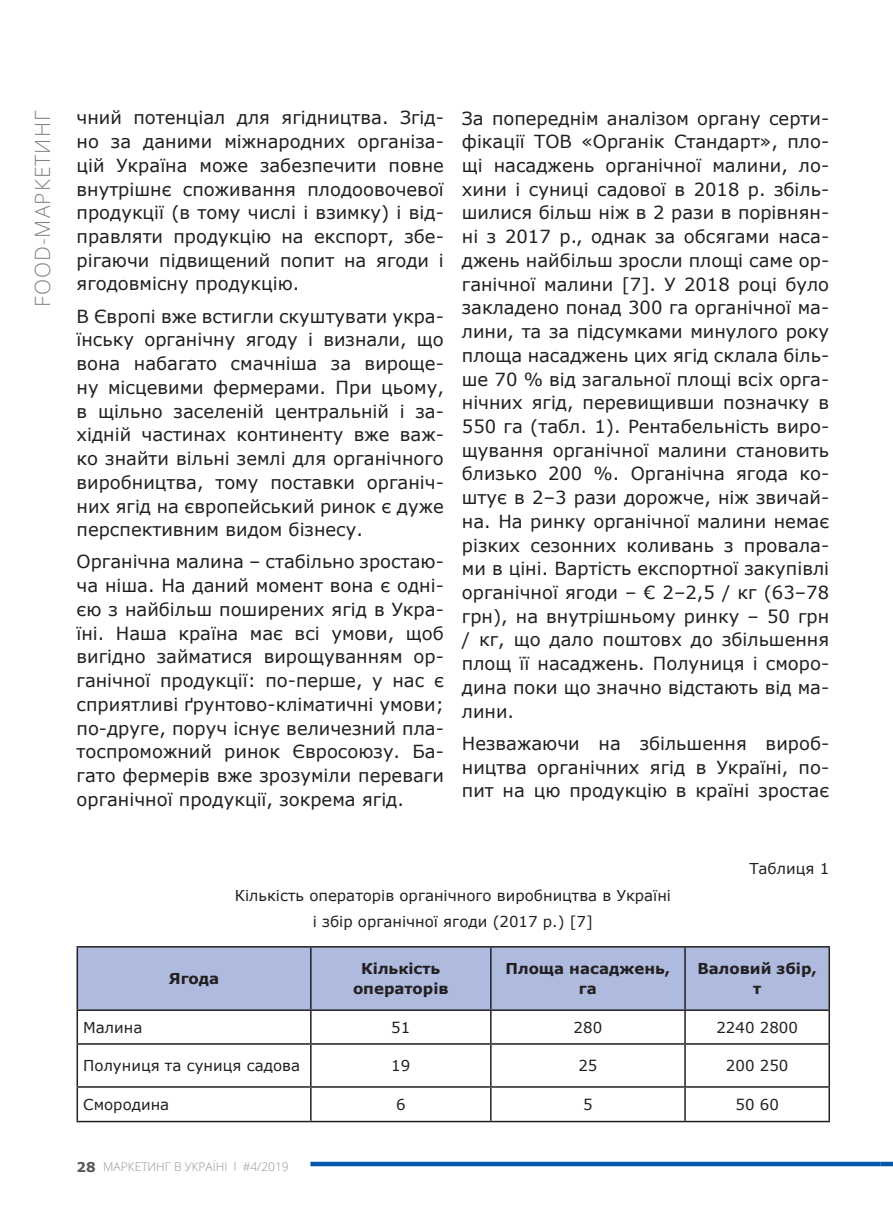
<style>
.page{position:relative;width:893px;height:1217px;background:#fff}
.page>*{position:absolute;margin:0;border:0;box-sizing:border-box;transform-origin:0 0}
.t1{font:300 21px "Open Sans";letter-spacing:.05em;color:#808285}
.t2{font:18px/23.7px "Verdana";color:#231f20;text-align:justify}
.t3{font:15px/26.5px "Verdana";color:#231f20;text-align:center}
.t4{font:700 15px/19.5px "Verdana";color:#231f20;text-align:center}
.t5{font:300 12px "Open Sans";color:#939598}
.s1{font-family:"Verdana";font-weight:700;font-size:13.5px;color:#57585a}
.s2{color:#8197cd}
</style>
<div class="page">
<svg style="left:310px;top:1161px;width:570px;height:4px;background:#3179ba"></svg>
<svg style="left:880px;top:1161px;width:13px;height:4px"></svg>
<div style="left:78px;top:947px;width:750px;height:62px;background:#aebade"></div>
<hr style="left:77px;top:945px;width:234px;height:2px;background:#231f20">
<hr style="left:77px;top:947px;width:1px;height:62px;background:#231f20">
<hr style="left:311px;top:945px;width:180px;height:2px;background:#231f20">
<hr style="left:310px;top:947px;width:2px;height:62px;background:#231f20">
<hr style="left:491px;top:945px;width:194px;height:2px;background:#231f20">
<hr style="left:490px;top:947px;width:2px;height:62px;background:#231f20">
<hr style="left:685px;top:945px;width:145px;height:2px;background:#231f20">
<hr style="left:684px;top:947px;width:2px;height:62px;background:#231f20">
<hr style="left:828px;top:947px;width:2px;height:62px;background:#231f20">
<hr style="left:77px;top:1009px;width:234px;height:1px;background:#231f20">
<hr style="left:77px;top:1010px;width:1px;height:32px;background:#231f20">
<hr style="left:311px;top:1009px;width:180px;height:1px;background:#231f20">
<hr style="left:310px;top:1010px;width:2px;height:32px;background:#231f20">
<hr style="left:491px;top:1009px;width:194px;height:1px;background:#231f20">
<hr style="left:490px;top:1010px;width:2px;height:32px;background:#231f20">
<hr style="left:685px;top:1009px;width:145px;height:1px;background:#231f20">
<hr style="left:684px;top:1010px;width:2px;height:32px;background:#231f20">
<hr style="left:828px;top:1010px;width:2px;height:32px;background:#231f20">
<hr style="left:77px;top:1042px;width:234px;height:2px;background:#231f20">
<hr style="left:77px;top:1044px;width:1px;height:41px;background:#231f20">
<hr style="left:311px;top:1042px;width:180px;height:2px;background:#231f20">
<hr style="left:310px;top:1044px;width:2px;height:41px;background:#231f20">
<hr style="left:491px;top:1042px;width:194px;height:2px;background:#231f20">
<hr style="left:490px;top:1044px;width:2px;height:41px;background:#231f20">
<hr style="left:685px;top:1042px;width:145px;height:2px;background:#231f20">
<hr style="left:684px;top:1044px;width:2px;height:41px;background:#231f20">
<hr style="left:828px;top:1044px;width:2px;height:41px;background:#231f20">
<hr style="left:77px;top:1085px;width:234px;height:2px;background:#231f20">
<hr style="left:77px;top:1087px;width:1px;height:33px;background:#231f20">
<hr style="left:311px;top:1085px;width:180px;height:2px;background:#231f20">
<hr style="left:310px;top:1087px;width:2px;height:33px;background:#231f20">
<hr style="left:491px;top:1085px;width:194px;height:2px;background:#231f20">
<hr style="left:490px;top:1087px;width:2px;height:33px;background:#231f20">
<hr style="left:685px;top:1085px;width:145px;height:2px;background:#231f20">
<hr style="left:684px;top:1087px;width:2px;height:33px;background:#231f20">
<hr style="left:828px;top:1087px;width:2px;height:33px;background:#231f20">
<hr style="left:77px;top:1120px;width:234px;height:1px;background:#231f20">
<hr style="left:311px;top:1120px;width:180px;height:1px;background:#231f20">
<hr style="left:491px;top:1120px;width:194px;height:1px;background:#231f20">
<hr style="left:685px;top:1120px;width:145px;height:1px;background:#231f20">
<p class="t1" style="left:28px;top:307px;width:198px;rotate:-90deg">FOOD-МАРКЕТИНГ</p>
<p class="t2" style="left:77px;top:105px;width:369px">чний потенціал для ягідництва. Згід&shy;но за даними міжнародних організа&shy;цій Україна може забезпечити повне внутрішнє споживання плодоовочевої продукції (в тому числі і взимку) і від&shy;правляти продукцію на експорт, збе&shy;рігаючи підвищений попит на ягоди і ягодовмісну продукцію.</p>
<p class="t2" style="left:77px;top:303px;width:369px">В Європі вже встигли скуштувати укра&shy;їнську органічну ягоду і визнали, що вона набагато смачніша за вироще&shy;ну місцевими фермерами. При цьому, в щільно заселеній центральній і за&shy;хідній частинах континенту вже важ&shy;ко знайти вільні землі для органічного виробництва, тому поставки органіч&shy;них ягід на європейський ринок є дуже перспективним видом бізнесу.</p>
<p class="t2" style="left:77px;top:549px;width:369px">органічна малина – стабільно зростаю&shy;ча ніша. на даний момент вона є одні&shy;єю з найбільш поширених ягід в Укра&shy;їні. наша країна має всі умови, щоб вигідно займатися вирощуванням ор&shy;ганічної продукції: по-перше, у нас є сприятливі ґрунтово-кліматичні умови; по-друге, поруч існує величезний пла&shy;тоспроможний ринок Євросоюзу. Ба&shy;гато фермерів вже зрозуміли переваги органічної продукції, зокрема ягід.</p>
<p class="t2" style="left:462px;top:105px;width:369px">За попереднім аналізом органу серти&shy;фікації ТоВ «органік Стандарт», пло&shy;щі насаджень органічної малини, ло&shy;хини і суниці садової в 2018 р. збіль&shy;шилися більш ніж в 2 рази в порівнян&shy;ні з 2017 р., однак за обсягами наса&shy;джень найбільш зросли площі саме ор&shy;ганічної малини [7]. У 2018 році було закладено понад 300 га органічної ма&shy;лини, та за підсумками минулого року площа насаджень цих ягід склала біль&shy;ше 70 % від загальної площі всіх орга&shy;нічних ягід, перевищивши позначку в 550 га (табл. 1). Рентабельність виро&shy;щування органічної малини становить близько 200 %. органічна ягода ко&shy;штує в 2–3 рази дорожче, ніж звичай&shy;на. на ринку органічної малини немає різких сезонних коливань з провала&shy;ми в ціні. Вартість експортної закупівлі органічної ягоди – € 2–2,5 / кг (63–78 грн), на внутрішньому ринку – 50 грн / кг, що дало поштовх до збільшення площ її насаджень. Полуниця і сморо&shy;дина поки що значно відстають від ма&shy;лини.</p>
<p class="t2" style="left:462px;top:730px;width:369px">незважаючи на збільшення вироб&shy;ництва органічних ягід в Україні, по&shy;пит на цю продукцію в країні зростає</p>
<p class="t3" style="left:749px;top:854px;width:81px">Таблиця 1</p>
<p class="t3" style="left:235px;top:881px;width:438px">кількість операторів органічного виробництва в Україні і збір органічної ягоди (2017 р.) [7]</p>
<p class="t4" style="left:169px;top:968px;width:52px">Ягода</p>
<p class="t4" style="left:353px;top:958px;width:97px">Кількість операторів</p>
<p class="t4" style="left:505px;top:958px;width:166px">Площа насаджень, га</p>
<p class="t4" style="left:697px;top:958px;width:121px">Валовий збір, т</p>
<p class="t3" style="left:83px;top:1013px;width:61px">Малина</p>
<p class="t3" style="left:391px;top:1013px;width:21px">51</p>
<p class="t3" style="left:574px;top:1013px;width:30px">280</p>
<p class="t3" style="left:716px;top:1013px;width:83px">2240 2800</p>
<p class="t3" style="left:83px;top:1051px;width:218px">Полуниця та суниця садова</p>
<p class="t3" style="left:391px;top:1051px;width:21px">19</p>
<p class="t3" style="left:578px;top:1051px;width:21px">25</p>
<p class="t3" style="left:726px;top:1051px;width:64px">200 250</p>
<p class="t3" style="left:83px;top:1090px;width:87px">Смородина</p>
<p class="t3" style="left:396px;top:1090px;width:11px">6</p>
<p class="t3" style="left:583px;top:1090px;width:11px">5</p>
<p class="t3" style="left:735px;top:1090px;width:45px">50 60</p>
<p class="t5" style="left:77px;top:1157px;width:214px"><span class="s1">28</span> МАРКЕТИНГ В УКРАЇНІ <span class="s2">l</span> #4/2019</p>
</div>
